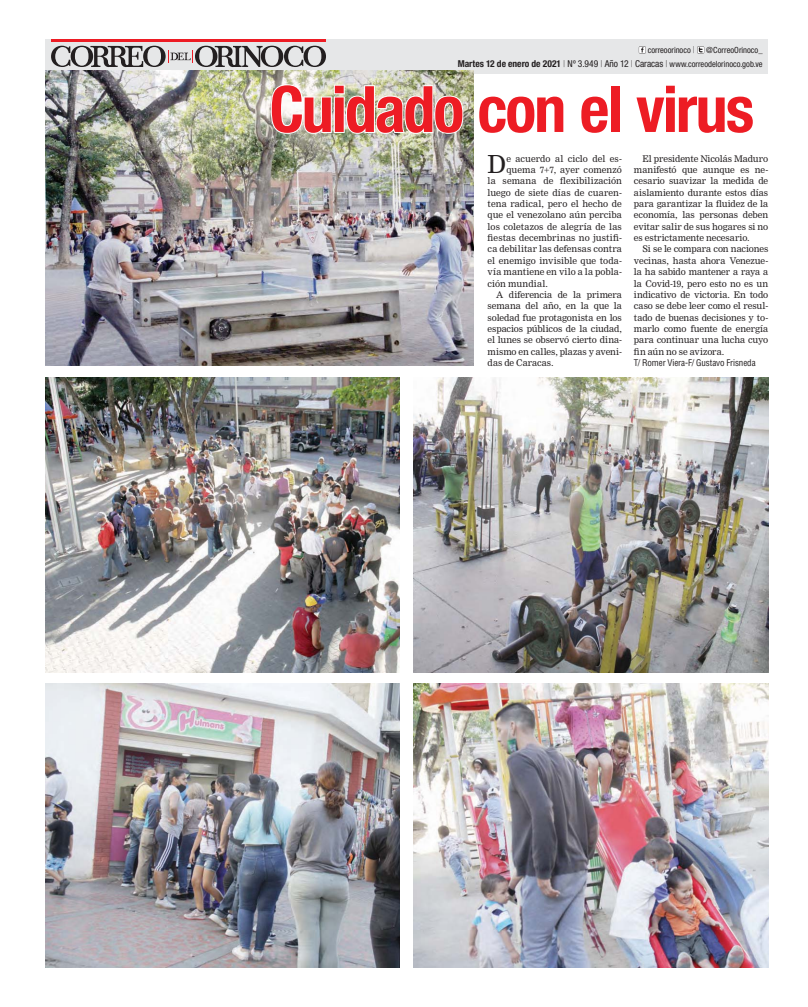
<style>
.page{position:relative;width:808px;height:1007px;background:#fff}
.page>*{position:absolute;margin:0;border:0;box-sizing:border-box;transform-origin:0 0}
.t1{font:700 condensed 64px "Helvetica Neue";letter-spacing:-.03em;color:#ed1c24}
.t2{font:24.3px "Nimrod MT Std";color:#231f20}
.t3{font:9px/11.3px "Nimrod MT Std";color:#231f20;text-align:justify}
.t4{font:condensed 9px "Helvetica";letter-spacing:-.01em;color:#231f20}
.t5{font:condensed 8.5px/14px "Helvetica Neue";color:#231f20;text-align:right}
.s1{font-weight:100;font-size:9.5px}
.s2{font-weight:700;font-size:9.5px}
.s3{font-size:9.5px}
</style>
<div class="page">
<div style="left:45px;top:40px;width:723px;height:34px;background:#e6e7e8"></div>
<hr style="left:51px;top:40px;width:275px;height:2px;background:#ed1c24">
<svg style="left:51px;top:46px;width:275px;height:21px"></svg>
<svg style="left:639px;top:47px;width:7px;height:6px"></svg>
<svg style="left:697px;top:47px;width:7px;height:6px"></svg>
<img style="left:45px;top:71px;width:428px;height:295px">
<img style="left:414px;top:377px;width:354px;height:295px">
<svg style="left:270px;top:83px;width:164px;height:52px"></svg>
<div style="left:434px;top:95px;width:29px;height:39px;border:2px solid #fff;border-radius:50%"></div>
<div style="left:443px;top:102px;width:12px;height:26px;border:2px solid #fff;border-radius:50%"></div>
<div style="left:506px;top:95px;width:29px;height:39px;border:2px solid #fff;border-radius:50%"></div>
<div style="left:515px;top:102px;width:12px;height:26px;border:2px solid #fff;border-radius:50%"></div>
<img style="left:414px;top:683px;width:354px;height:284px">
<img style="left:45px;top:377px;width:355px;height:295px">
<img style="left:45px;top:683px;width:355px;height:284px">
<p class="t5" style="left:458px;top:44px;width:306px">correoorinoco <span class="s1">|</span> @CorreoOrinoco_<br><span class="s2">Martes 12 de enero de 2021</span> <span class="s1">|</span> <span class="s3">Nº 3.949</span> <span class="s1">|</span> <span class="s3">Año 12</span> <span class="s1">|</span> <span class="s3">Caracas</span> <span class="s1">|</span> www.correodelorinoco.gob.ve</p>
<h1 class="t1" style="left:270px;top:86px;width:486px">Cuidado con el virus</h1>
<h2 class="t2" style="left:488px;top:153px;width:20px">D</h2>
<p class="t3" style="left:506px;top:153px;width:117px">e acuerdo al ciclo del es-</p>
<p class="t3" style="left:506px;top:165px;width:117px">quema 7+7, ayer comenzó</p>
<p class="t3" style="left:488px;top:176px;width:136px">la semana de flexibilización</p>
<p class="t3" style="left:488px;top:187px;width:136px">luego de siete días de cuaren-</p>
<p class="t3" style="left:488px;top:199px;width:136px">tena radical, pero el hecho de</p>
<p class="t3" style="left:488px;top:210px;width:136px">que el venezolano aún perciba</p>
<p class="t3" style="left:488px;top:221px;width:136px">los coletazos de alegría de las</p>
<p class="t3" style="left:488px;top:233px;width:136px">fiestas decembrinas no justifi-</p>
<p class="t3" style="left:488px;top:244px;width:136px">ca debilitar las defensas contra</p>
<p class="t3" style="left:488px;top:255px;width:136px">el enemigo invisible que toda-</p>
<p class="t3" style="left:488px;top:267px;width:136px">vía mantiene en vilo a la pobla-</p>
<p class="t3" style="left:488px;top:278px;width:62px">ción mundial.</p>
<p class="t3" style="left:496px;top:289px;width:127px">A diferencia de la primera</p>
<p class="t3" style="left:488px;top:301px;width:136px">semana del año, en la que la</p>
<p class="t3" style="left:488px;top:312px;width:136px">soledad fue protagonista en los</p>
<p class="t3" style="left:488px;top:323px;width:136px">espacios públicos de la ciudad,</p>
<p class="t3" style="left:488px;top:335px;width:136px">el lunes se observó cierto dina-</p>
<p class="t3" style="left:488px;top:346px;width:136px">mismo en calles, plazas y aveni-</p>
<p class="t3" style="left:488px;top:357px;width:67px">das de Caracas.</p>
<p class="t3" style="left:634px;top:153px;width:136px;text-indent:9px">El presidente Nicolás Maduro manifestó que aunque es ne&shy;cesario suavizar la medida de aislamiento durante estos días para garantizar la fluidez de la economía, las personas deben evitar salir de sus hogares si no es estrictamente necesario.</p>
<p class="t3" style="left:634px;top:244px;width:136px;text-indent:9px">Si se le compara con naciones vecinas, hasta ahora Venezue&shy;la ha sabido mantener a raya a la Covid-19, pero esto no es un indicativo de victoria. En todo caso se debe leer como el resul&shy;tado de buenas decisiones y to&shy;marlo como fuente de energía para continuar una lucha cuyo fin aún no se avizora.</p>
<p class="t4" style="left:634px;top:358px;width:123px">T/ Romer Viera-F/ Gustavo Frisneda</p>
</div>
